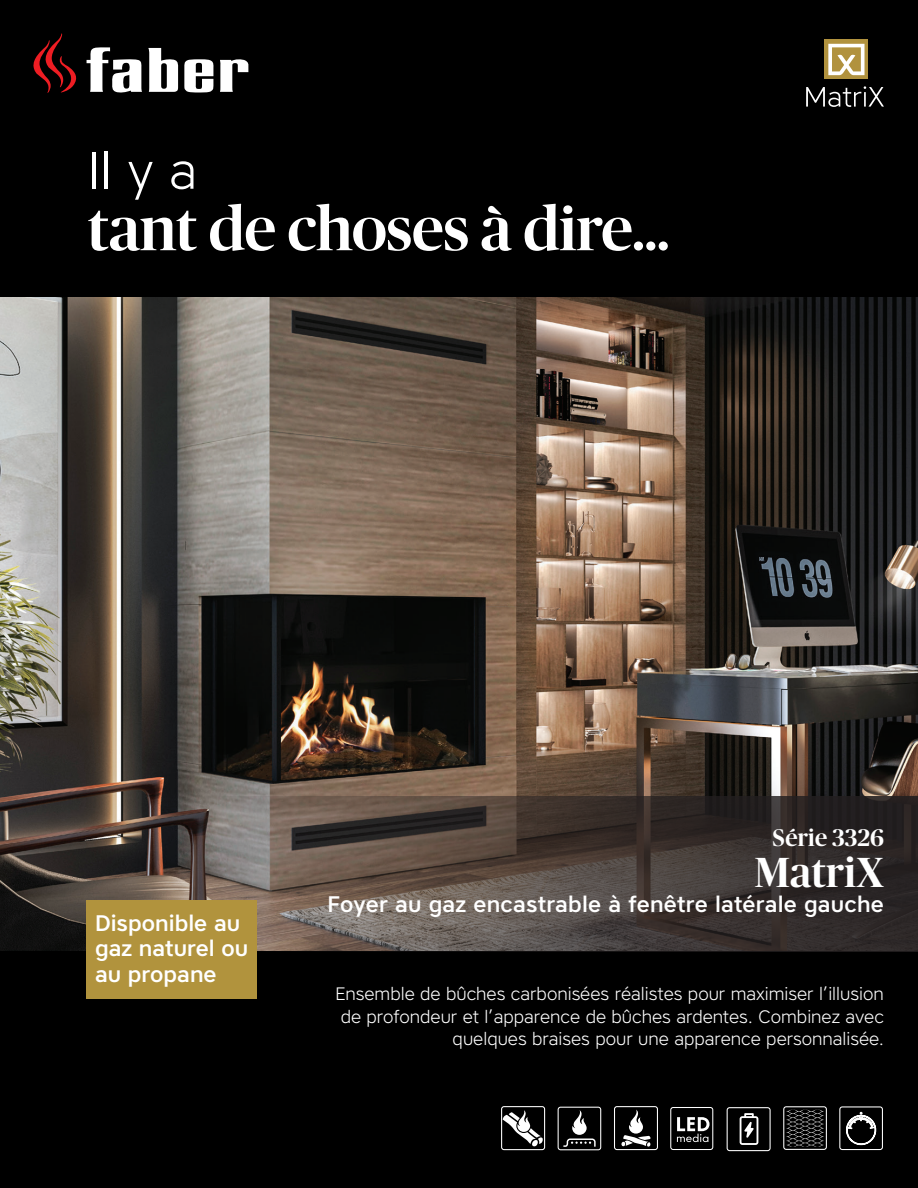
<style>
.page{position:relative;width:918px;height:1188px;background:#000}
.page>*{position:absolute;margin:0;border:0;box-sizing:border-box;transform-origin:0 0}
.t1{font:500 61.5px "Publico Banner";color:#fff}
.t2{font:300 51.75px "Core Sans A35";color:#fff}
.t3{font:500 42px "Publico Banner";letter-spacing:.01em;color:#fff}
.t4{font:500 24px "Publico Banner";letter-spacing:.01em;color:#fff}
.t5{font:500 22.5px/25.5px "Core Sans A55";letter-spacing:.005em;color:#fff}
.t6{font:300 18px/22.5px "Core Sans A35";color:#fff;text-align:right}
</style>
<div class="page">
<img style="left:0;top:297px;width:918px;height:654px">
<svg style="left:87px;top:47px;width:55px;height:46px"></svg>
<svg style="left:148px;top:48px;width:30px;height:44px"></svg>
<svg style="left:184px;top:59px;width:30px;height:34px"></svg>
<svg style="left:220px;top:59px;width:28px;height:33px"></svg>
<svg style="left:33px;top:33px;width:44px;height:60px"></svg>
<svg style="left:215px;top:796px;width:703px;height:156px;background:#4e4440"></svg>
<svg style="left:806px;top:86px;width:78px;height:21px"></svg>
<div style="left:825px;top:40px;width:43px;height:39px;background:linear-gradient(to right,#b1923e,#b1923e)"></div>
<svg style="left:828px;top:44px;width:37px;height:31px"></svg>
<div style="left:86px;top:901px;width:170px;height:98px;background:#b1933d"></div>
<svg style="left:558px;top:1107px;width:43px;height:43px"></svg>
<svg style="left:614px;top:1106px;width:44px;height:44px"></svg>
<svg style="left:727px;top:1107px;width:44px;height:44px"></svg>
<svg style="left:839px;top:1106px;width:44px;height:44px"></svg>
<svg style="left:783px;top:1106px;width:44px;height:44px"></svg>
<svg style="left:501px;top:1106px;width:44px;height:44px"></svg>
<svg style="left:670px;top:1107px;width:43px;height:43px"></svg>
<h2 class="t2" style="left:88px;top:137px;width:110px">Il y a</h2>
<h1 class="t1" style="left:88px;top:186px;width:583px">tant de choses à dire…</h1>
<p class="t5" style="left:95px;top:910px;width:155px">Disponible au gaz naturel ou au propane</p>
<h3 class="t4" style="left:773px;top:821px;width:113px">Série 3326</h3>
<h3 class="t3" style="left:755px;top:843px;width:131px">MatriX</h3>
<p class="t5" style="left:327px;top:891px;width:558px">Foyer au gaz encastrable à fenêtre latérale gauche</p>
<p class="t6" style="left:335px;top:983px;width:550px">Ensemble de bûches carbonisées réalistes pour maximiser l’illusion de profondeur et l’apparence de bûches ardentes. Combinez avec quelques braises pour une apparence personnalisée.</p>
</div>
